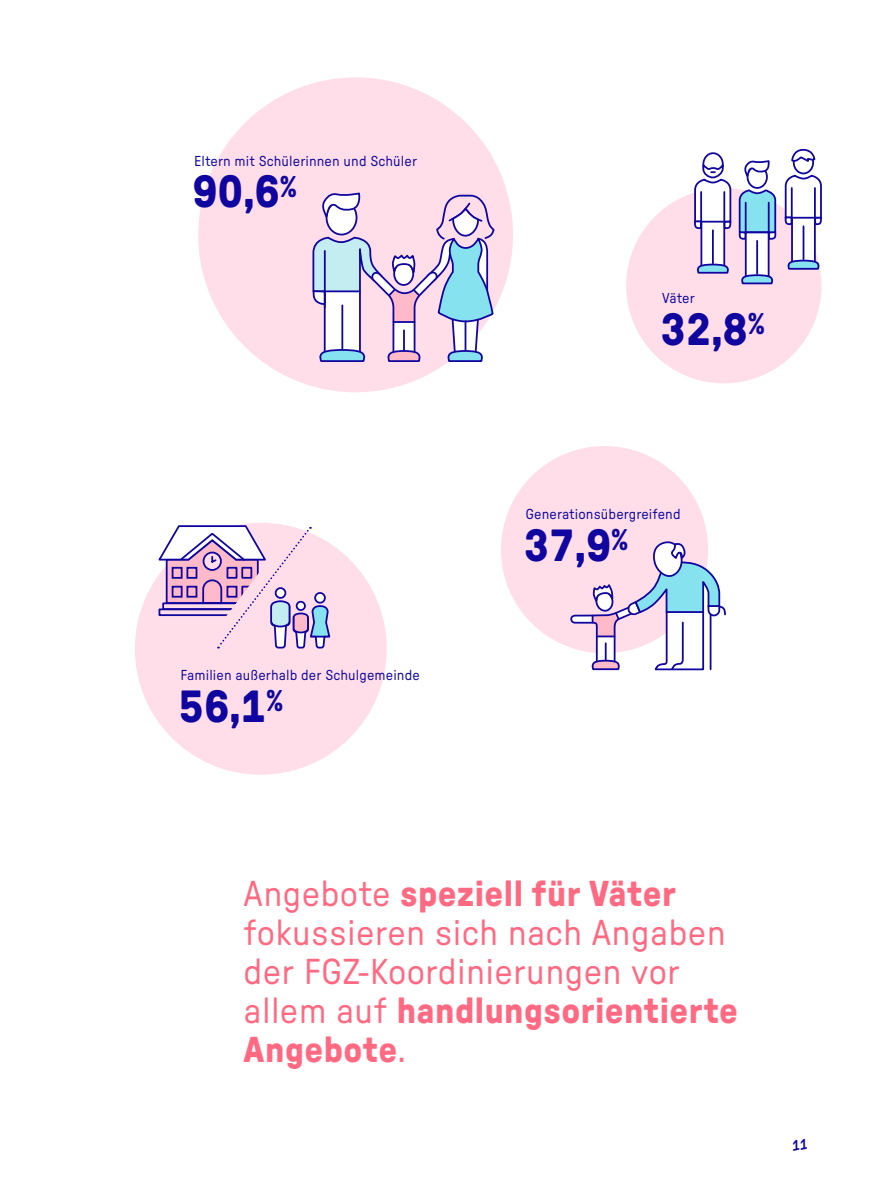
<style>
.page{position:relative;width:893px;height:1191px;background:#fff}
.page>*{position:absolute;margin:0;border:0;box-sizing:border-box;transform-origin:0 0}
.t1{font:700 45px "GT Pressura";letter-spacing:.01em;color:#10069f}
.t2{font:36px/39px "GT Pressura Text";letter-spacing:.01em;color:#ff6a82}
.t3{font:14.4px "GT Pressura Text";letter-spacing:.01em;color:#10069f}
.s1{font-family:"GT Pressura";font-weight:700}
</style>
<div class="page">
<div style="left:198px;top:77px;width:315px;height:315px;background:#ffdee9;border-radius:50%"></div>
<div style="left:135px;top:523px;width:252px;height:251px;background:#ffdee9;border-radius:50%"></div>
<svg style="left:156px;top:523px;width:176px;height:126px"></svg>
<div style="left:315px;top:593px;width:10px;height:10px;background:#fff;border-radius:50%"></div>
<div style="left:314px;top:592px;width:12px;height:11px;border:2px solid #10069f;border-radius:50%"></div>
<div style="left:626px;top:188px;width:195px;height:195px;background:#ffdee9;border-radius:50%"></div>
<div style="left:501px;top:446px;width:207px;height:207px;background:#ffdee9;border-radius:50%"></div>
<svg style="left:312px;top:192px;width:183px;height:171px"></svg>
<hr style="left:324px;top:251px;width:2px;height:56px;background:#10069f">
<svg style="left:738px;top:190px;width:39px;height:193px"></svg>
<hr style="left:756px;top:241px;width:2px;height:33px;background:#10069f">
<div style="left:747px;top:165px;width:21px;height:24px;border:2px solid #10069f;border-radius:50%"></div>
<svg style="left:744px;top:160px;width:26px;height:18px"></svg>
<svg style="left:784px;top:148px;width:38px;height:214px"></svg>
<div style="left:702px;top:152px;width:22px;height:24px;border:2px solid #10069f;border-radius:50%"></div>
<svg style="left:693px;top:163px;width:39px;height:221px"></svg>
<svg style="left:570px;top:540px;width:156px;height:131px"></svg>
<p class="t3" style="left:194px;top:152px;width:224px">Eltern mit Schülerinnen und Schüler</p>
<p class="t1" style="left:193px;top:164px;width:105px">90,6<sup>%</sup></p>
<p class="t3" style="left:180px;top:667px;width:241px">Familien außerhalb der Schulgemeinde</p>
<p class="t1" style="left:179px;top:678px;width:105px">56,1<sup>%</sup></p>
<p class="t3" style="left:662px;top:290px;width:34px">Väter</p>
<p class="t1" style="left:661px;top:302px;width:105px">32,8<sup>%</sup></p>
<p class="t3" style="left:526px;top:506px;width:157px">Generationsübergreifend</p>
<p class="t1" style="left:524px;top:518px;width:105px">37,9<sup>%</sup></p>
<p class="t2" style="left:244px;top:874px;width:496px">Angebote <span class="s1">speziell für Väter </span>fokussieren sich nach Angaben der FGZ-Koordinierungen vor allem auf <span class="s1">handlungsorientierte<br>Angebote</span>.</p>
</div>
